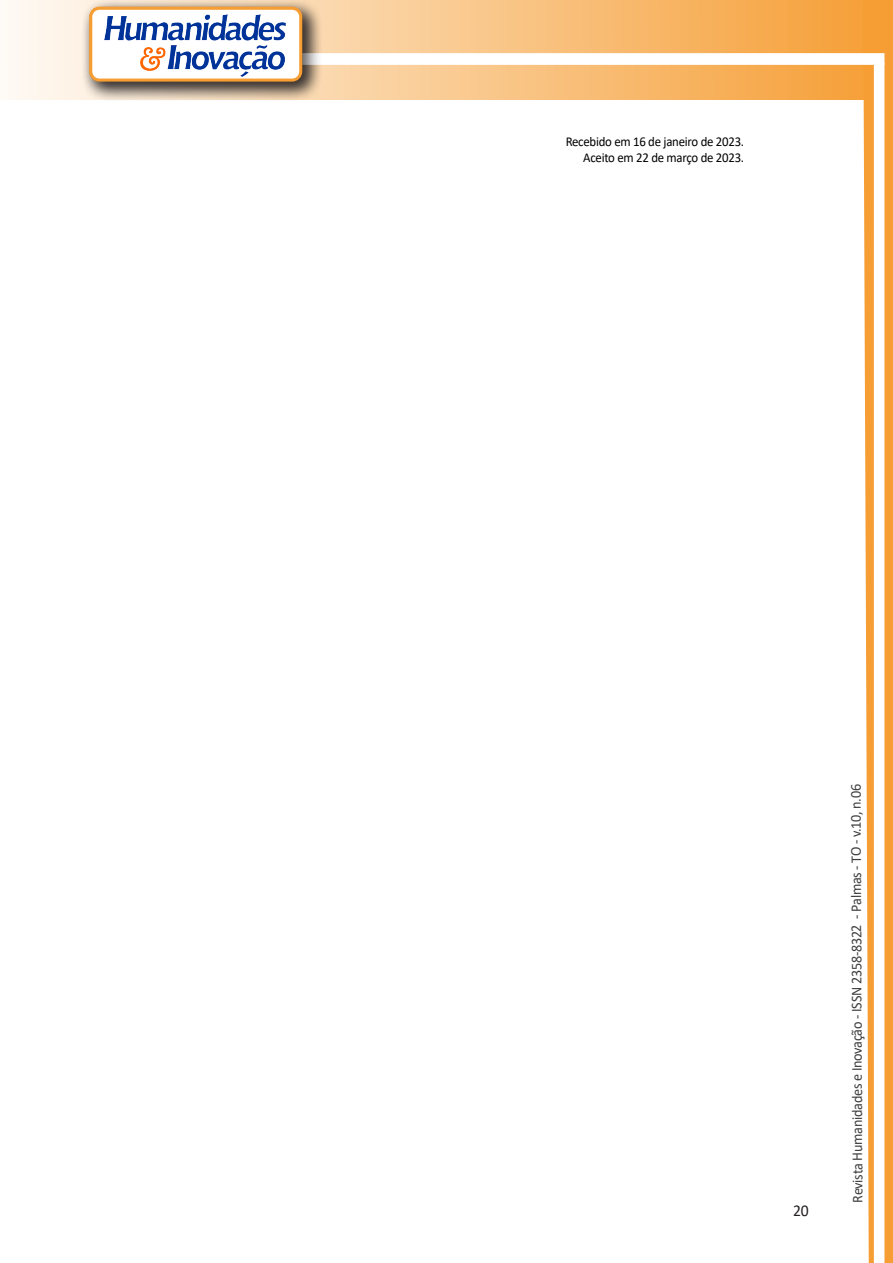
<style>
.page{position:relative;width:893px;height:1263px;background:#fff}
.page>*{position:absolute;margin:0;border:0;box-sizing:border-box;transform-origin:0 0}
.t1{font:16.5px "Calibri";color:#231f20;scale:.95 1}
.t2{font:15px "Calibri";letter-spacing:-.025em;color:#3e3e3f;scale:.95 1}
.texto{font:13.5px "Calibri";letter-spacing:-.02em;color:#000;scale:.95 1}
</style>
<div class="page">
<svg style="left:5px;top:0;width:858px;height:100px;background:#f9c484"></svg>
<div style="left:302px;top:53px;width:582px;height:12px;background:#fff;border:2px solid #fff"></div>
<svg style="left:863px;top:0;width:30px;height:1263px"></svg>
<div style="left:81px;top:0;width:241px;height:102px;background:#231f20;opacity:.75"></div>
<div style="left:91px;top:8px;width:210px;height:72px;background:#fff;border-radius:9px"></div>
<img style="left:104px;top:14px;width:181px;height:62px">
<div style="left:89px;top:7px;width:213px;height:75px;border:3px solid #f69e34;border-radius:9px"></div>
<p class="texto" style="left:566px;top:132px;width:189px">Recebido em 16 de janeiro de 2023.</p>
<p class="texto" style="left:583px;top:149px;width:171px">Aceito em 22 de março de 2023.</p>
<p class="t1" style="left:793px;top:1199px;width:18px">20</p>
<p class="t2" style="left:846px;top:1203px;width:442px;rotate:-90deg">Revista Humanidades e Inovação - ISSN 2358-8322 - Palmas - TO - v.10, n.06</p>
</div>
